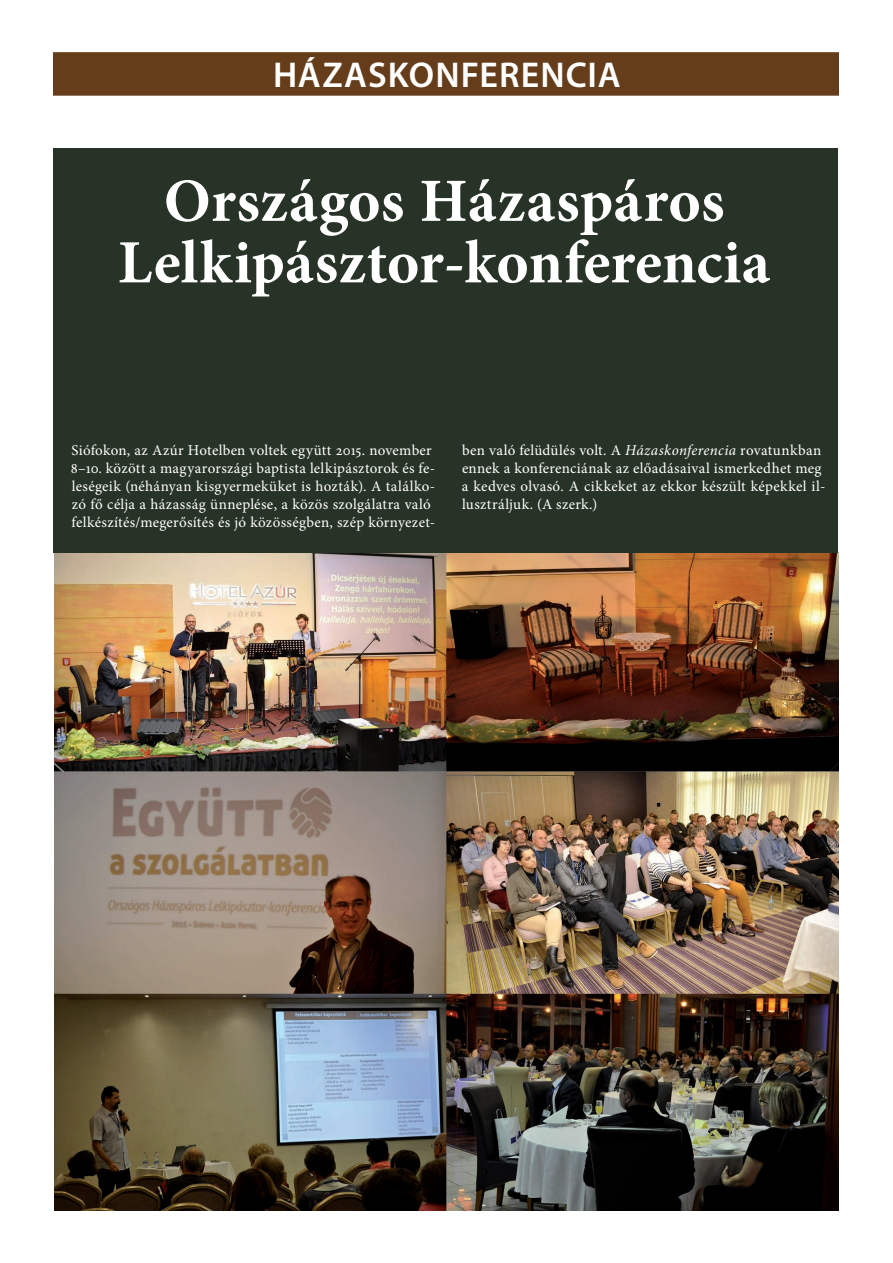
<style>
.page{position:relative;width:893px;height:1263px;background:#fff}
.page>*{position:absolute;margin:0;border:0;box-sizing:border-box;transform-origin:0 0}
.t1{font:700 61.5px/61.5px "Minion Pro";letter-spacing:.005em;color:#fff;text-align:center}
.t2{font:600 36px "Myriad Pro";letter-spacing:.03em;color:#fff}
.t3{font:15px/18px "Minion Pro";letter-spacing:.02em;color:#fff}
.s1{font-style:italic}
</style>
<div class="page">
<img style="left:54px;top:553px;width:785px;height:658px">
<div style="left:53px;top:148px;width:785px;height:405px;background:#283328"></div>
<div style="left:53px;top:52px;width:786px;height:44px;background:#653d1b"></div>
<h2 class="t2" style="left:273px;top:52px;width:312px">HÁZASKONFERENCIA</h2>
<h1 class="t1" style="left:118px;top:170px;width:654px">Országos Házaspáros<br>Lelkipásztor-konferencia</h1>
<p class="t3" style="left:71px;top:441px;width:366px">Siófokon, az Azúr Hotelben voltek együtt 2015. november 8–10. között a magyarországi baptista lelkipásztorok és fe&shy;leségeik (néhányan kisgyermeküket is hozták). A találko&shy;zó fő célja a házasság ünneplése, a közös szolgálatra való felkészítés/megerősítés és jó közösségben, szép környezet-</p>
<p class="t3" style="left:462px;top:441px;width:365px">ben való felüdülés volt. A <span class="s1">Házaskonferencia</span> rovatunkban ennek a konferenciának az előadásaival ismerkedhet meg a kedves olvasó. A cikkeket az ekkor készült képekkel il&shy;lusztráljuk. (A szerk.)</p>
</div>
